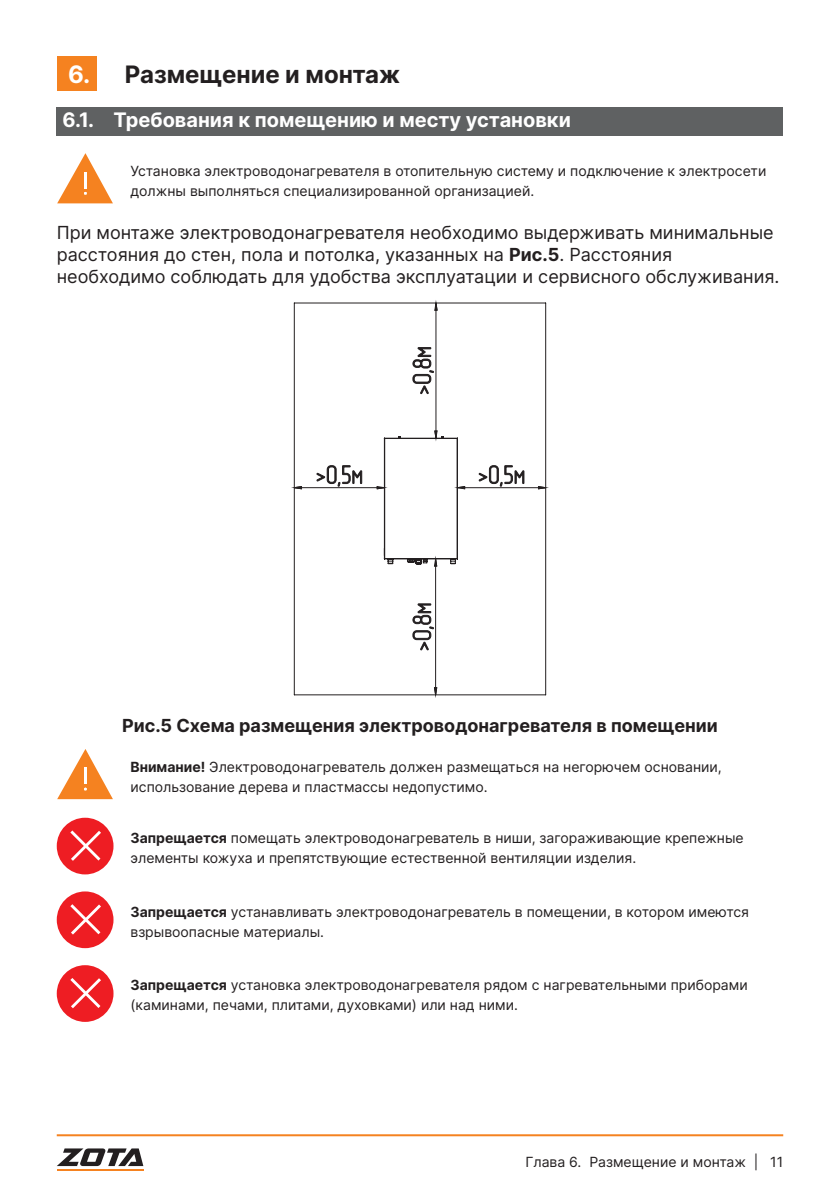
<style>
.page{position:relative;width:840px;height:1191px;background:#fff}
.page>*{position:absolute;margin:0;border:0;box-sizing:border-box;transform-origin:0 0}
.t1{font:700 24px "Inter";color:#231f20}
.t2{font:700 20px "Inter";color:#fff}
.t3{font:18px/22px "Inter";color:#231f20}
.t4{font:700 18px "Inter";color:#231f20}
.t5{font:14px/20px "Inter";color:#231f20}
.s1{color:#fff}
.s2{font-weight:700}
</style>
<div class="page">
<hr style="left:57px;top:1134px;width:725px;height:2px;background:#f58220">
<svg style="left:57px;top:1148px;width:86px;height:18px"></svg>
<hr style="left:57px;top:1169px;width:86px;height:2px;background:#f58220">
<div style="left:57px;top:57px;width:39px;height:34px;background:#f58220"></div>
<div style="left:57px;top:108px;width:725px;height:28px;background:#5f6162"></div>
<svg style="left:57px;top:153px;width:56px;height:50px"></svg>
<svg style="left:294px;top:302px;width:252px;height:393px"></svg>
<svg style="left:57px;top:749px;width:56px;height:50px"></svg>
<svg style="left:57px;top:891px;width:56px;height:57px"></svg>
<svg style="left:57px;top:965px;width:56px;height:57px"></svg>
<svg style="left:57px;top:817px;width:56px;height:57px"></svg>
<h1 class="t1" style="left:68px;top:57px;width:333px"><span class="s1">6.</span> Размещение и монтаж</h1>
<h2 class="t2" style="left:62px;top:105px;width:509px">6.1. Требования к помещению и месту установки</h2>
<p class="t5" style="left:130px;top:160px;width:637px">Установка электроводонагревателя в отопительную систему и подключение к электросети должны выполняться специализированной организацией.</p>
<p class="t3" style="left:57px;top:221px;width:724px">При монтаже электроводонагревателя необходимо выдерживать минимальные расстояния до стен, пола и потолка, указанных на <span class="s2">Рис.5</span>. Расстояния необходимо соблюдать для удобства эксплуатации и сервисного обслуживания.</p>
<p class="t4" style="left:122px;top:712px;width:597px">Рис.5 Схема размещения электроводонагревателя в помещении</p>
<p class="t5" style="left:130px;top:756px;width:592px"><span class="s2">Внимание!</span> Электроводонагреватель должен размещаться на негорючем основании, использование дерева и пластмассы недопустимо.</p>
<p class="t5" style="left:130px;top:827px;width:614px"><span class="s2">Запрещается</span> помещать электроводонагреватель в ниши, загораживающие крепежные элементы кожуха и препятствующие естественной вентиляции изделия.</p>
<p class="t5" style="left:130px;top:901px;width:619px"><span class="s2">Запрещается</span> устанавливать электроводонагреватель в помещении, в котором имеются взрывоопасные материалы.</p>
<p class="t5" style="left:130px;top:975px;width:618px"><span class="s2">Запрещается</span> установка электроводонагревателя рядом с нагревательными приборами (каминами, печами, плитами, духовками) или над ними.</p>
<p class="t5" style="left:525px;top:1151px;width:259px">Глава 6. Размещение и монтаж | 11</p>
</div>
